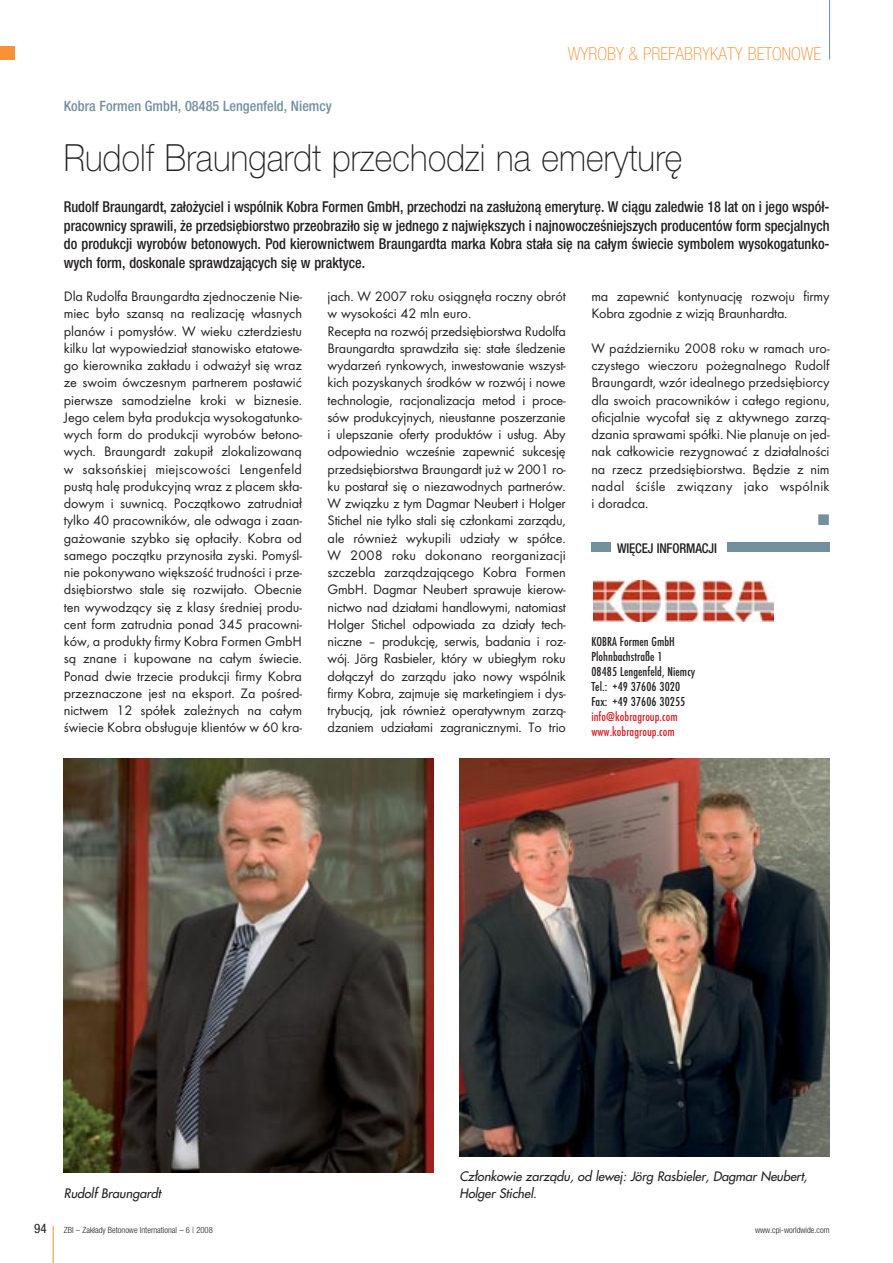
<style>
.page{position:relative;width:893px;height:1263px;background:#fff}
.page>*{position:absolute;margin:0;border:0;box-sizing:border-box;transform-origin:0 0}
.t1{font:100 37.5px "Helvetica Neue";letter-spacing:.005em;color:#231f20;scale:.9 1}
.t2{font:18px "Helvetica Neue Thin Cond";color:#f79239}
.t3{font:15px/18.8px "Helvetica Neue Medium Cond";color:#231f20;text-align:justify;scale:.95 1}
.t4{font:14.25px/17.2px "Futura TCE";letter-spacing:-.015em;color:#231f20;text-align:justify}
.t5{font:14.25px "Helvetica Neue Medium Cond";color:#73909f}
.t6{font:14.25px "Euro Pi Three";color:#73909f}
.t7{font:13.5px/15px "Futura TCE Medium Condensed";letter-spacing:.005em;color:#231f20}
.t8{font:13.5px/15px "Futura TCE Medium Condensed";letter-spacing:.005em;color:#d2232a}
.t9{font:13.5px "Helvetica Neue Medium Cond";letter-spacing:-.01em;color:#231f20;scale:.95 1}
.t10{font:13.05px "Helvetica Neue Condensed";color:#231f20}
.t11{font:italic 12.75px/17.2px "Futura";letter-spacing:-.005em;color:#231f20}
.t12{font:8.55px "Helvetica Neue Light Cond";color:#231f20}
</style>
<div class="page">
<img style="left:64px;top:758px;width:370px;height:414px">
<img style="left:459px;top:758px;width:370px;height:398px">
<hr style="left:53px;top:1226px;width:1px;height:37px;background:#f79239">
<hr style="left:829px;top:0;width:1px;height:60px;background:#73909f">
<div style="left:0;top:46px;width:15px;height:14px;background:#f79239"></div>
<div style="left:591px;top:542px;width:19px;height:10px;background:#73909f"></div>
<div style="left:727px;top:542px;width:102px;height:10px;background:#73909f"></div>
<img style="left:593px;top:581px;width:180px;height:41px">
<p class="t5" style="left:64px;top:101px;width:269px">Kobra Formen GmbH, 08485 Lengenfeld, Niemcy</p>
<p class="t2" style="left:567px;top:47px;width:255px">WYROBY &amp; PREFABRYKATY BETONOWE</p>
<h1 class="t1" style="left:64px;top:144px;width:689px">Rudolf Braungardt przechodzi na emeryturę</h1>
<p class="t3" style="left:64px;top:198px;width:807px">Rudolf Braungardt, założyciel i wspólnik Kobra Formen GmbH, przechodzi na zasłużoną emeryturę. W ciągu zaledwie 18 lat on i jego współ&shy;pracownicy sprawili, że przedsiębiorstwo przeobraziło się w jednego z największych i najnowocześniejszych producentów form specjalnych do produkcji wyrobów betonowych. Pod kierownictwem Braungardta marka Kobra stała się na całym świecie symbolem wysokogatunko&shy;wych form, doskonale sprawdzających się w praktyce.</p>
<p class="t4" style="left:64px;top:289px;width:240px">Dla Rudolfa Braungardta zjednoczenie Nie&shy;miec było szansą na realizację własnych planów i pomysłów. W wieku czterdziestu kilku lat wypowiedział stanowisko etatowe&shy;go kierownika zakładu i odważył się wraz ze swoim ówczesnym partnerem postawić pierwsze samodzielne kroki w biznesie.<br>Jego celem była produkcja wysokogatunko&shy;wych form do produkcji wyrobów betono&shy;wych. Braungardt zakupił zlokalizowaną w saksońskiej miejscowości Lengenfeld pustą halę produkcyjną wraz z placem skła&shy;dowym i suwnicą. Początkowo zatrudniał tylko 40 pracowników, ale odwaga i zaan&shy;gażowanie szybko się opłaciły. Kobra od samego początku przynosiła zyski. Pomyśl&shy;nie pokonywano większość trudności i prze - d siębiorstwo stale się rozwijało. Obecnie ten wywodzący się z klasy średniej produ&shy;cent form zatrudnia ponad 345 pracowni&shy;ków, a produkty firmy Kobra Formen GmbH są znane i kupowane na całym świecie.<br>Ponad dwie trzecie produkcji firmy Kobra prze znaczone jest na eksport. Za pośred&shy;nictwem 12 spółek zależnych na całym świecie Kobra obsługuje klientów w 60 kra-</p>
<p class="t4" style="left:327px;top:289px;width:240px;text-align:left">jach. W 2007 roku osiągnęła roczny obrót w wysokości 42 mln euro.<br>Recepta na rozwój przedsiębiorstwa Rudolfa Braungardta sprawdziła się: stałe śledzenie wydarzeń rynkowych, inwestowanie wszyst&shy;kich pozyskanych środków w rozwój i nowe technologie, racjonalizacja metod i pro ce - sów produkcyjnych, nieustanne po szerzanie i ule pszanie oferty produktów i usług. Aby od powiednio wcześnie zapewnić sukcesję przedsiębiorstwa Braungardt już w 2001 ro - ku postarał się o niezawodnych partnerów.<br>W związku z tym Dagmar Neubert i Holger Stichel nie tylko stali się członkami zarządu, ale również wykupili udziały w spółce.<br>W 2008 roku dokonano reorganizacji szczebla zarządzającego Kobra Formen GmbH. Dagmar Neubert spra wuje kierow&shy;nictwo nad działami handlowymi, natomiast Holger Stichel odpowiada za działy tech&shy;niczne – produkcję, serwis, badania i roz&shy;wój. Jörg Rasbieler, który w ubiegłym roku dołączył do zarządu jako nowy wspólnik firmy Kobra, zajmuje się marketingiem i dys&shy;trybucją, jak również operatywnym zarzą&shy;dzaniem udziałami zagranicznymi. To trio</p>
<p class="t4" style="left:591px;top:289px;width:240px">ma zapewnić kontynuację rozwoju firmy<br>Kobra zgodnie z wizją Braunhardta.</p>
<p class="t4" style="left:591px;top:341px;width:240px">W październiku 2008 roku w ramach uro&shy;czystego wieczoru pożegnalnego Rudolf Braungardt, wzór idealnego przedsiębiorcy dla swoich pracowników i całego regionu, oficjalnie wycofał się z aktywnego zarzą&shy;dzania sprawami spółki. Nie planuje on jed&shy;nak całkowicie rezygnować z działalności na rzecz przedsiębiorstwa. Będzie z nim nadal ściśle związany jako wspólnik i doradca.</p>
<p class="t6" style="left:817px;top:512px;width:13px">M</p>
<p class="t9" style="left:617px;top:543px;width:106px">WIĘCEJ INFORMACJI</p>
<p class="t7" style="left:591px;top:634px;width:105px">KOBRA Formen GmbH<br>Plohnbachstraße 1<br>08485 Lengenfeld, Niemcy<br>Tel.: +49 37606 3020<br>Fax: +49 37606 30255</p>
<p class="t8" style="left:591px;top:709px;width:88px">info@kobragroup.com www.kobragroup.com</p>
<p class="t11" style="left:64px;top:1186px;width:98px">Rudolf Braungardt</p>
<p class="t11" style="left:459px;top:1168px;width:349px">Członkowie zarządu, od lewej: Jörg Rasbieler, Dagmar Neubert,<br>Holger Stichel.</p>
<p class="t10" style="left:34px;top:1223px;width:14px">94</p>
<p class="t12" style="left:64px;top:1226px;width:150px">ZBI – Zakłady Betonowe International – 6 | 2008</p>
<p class="t12" style="left:755px;top:1226px;width:76px">www.cpi-worldwide.com</p>
</div>
